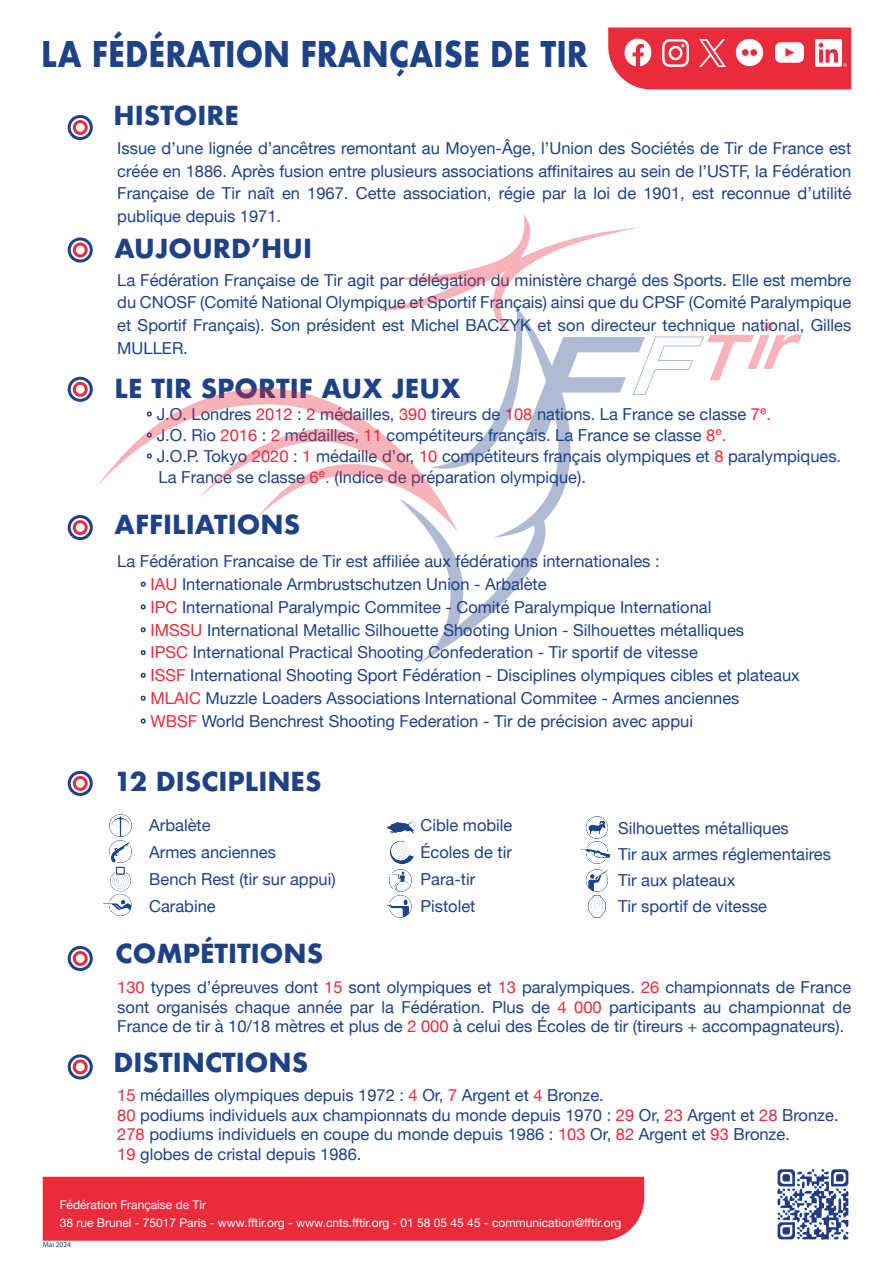
<style>
.page{position:relative;width:893px;height:1263px;background:#fff}
.page>*{position:absolute;margin:0;border:0;box-sizing:border-box;transform-origin:0 0}
.t1{font:700 34.5px "Futura";color:#1e4285;scale:.86 1}
.t2{font:700 25.5px "Futura";color:#1e4285}
.t3{font:16.5px/22.8px "Helvetica Neue";color:#1e4285}
.t4{font:12px/18px "Helvetica Neue";color:#fff}
.t5{font:7.5px "Myriad Pro";color:#1e4285}
.s1{color:#ea2b3b}
.s2{color:#ea273c}
</style>
<div class="page">
<div style="left:608px;top:28px;width:243px;height:61px;background:#ea2b3b"></div>
<div style="left:68px;top:115px;width:25px;height:25px;border:3px solid #1e4285;border-radius:50%"></div>
<div style="left:73px;top:120px;width:15px;height:15px;border:3px solid #ea2b3b;border-radius:50%"></div>
<div style="left:68px;top:237px;width:25px;height:26px;border:3px solid #1e4285;border-radius:50%"></div>
<div style="left:73px;top:243px;width:15px;height:14px;border:3px solid #ea2b3b;border-radius:50%"></div>
<div style="left:68px;top:377px;width:25px;height:25px;border:3px solid #1e4285;border-radius:50%"></div>
<div style="left:73px;top:382px;width:15px;height:15px;border:3px solid #ea2b3b;border-radius:50%"></div>
<div style="left:68px;top:515px;width:25px;height:25px;border:3px solid #1e4285;border-radius:50%"></div>
<div style="left:73px;top:520px;width:15px;height:15px;border:3px solid #ea2b3b;border-radius:50%"></div>
<div style="left:68px;top:771px;width:25px;height:25px;border:3px solid #1e4285;border-radius:50%"></div>
<div style="left:73px;top:776px;width:15px;height:15px;border:3px solid #ea2b3b;border-radius:50%"></div>
<div style="left:68px;top:946px;width:25px;height:25px;border:3px solid #1e4285;border-radius:50%"></div>
<div style="left:73px;top:951px;width:15px;height:15px;border:3px solid #ea2b3b;border-radius:50%"></div>
<div style="left:68px;top:1054px;width:25px;height:25px;border:3px solid #1e4285;border-radius:50%"></div>
<div style="left:73px;top:1059px;width:15px;height:15px;border:3px solid #ea2b3b;border-radius:50%"></div>
<svg style="left:140px;top:581px;width:6px;height:6px"></svg>
<svg style="left:140px;top:604px;width:6px;height:6px"></svg>
<svg style="left:140px;top:627px;width:6px;height:6px"></svg>
<svg style="left:140px;top:650px;width:6px;height:6px"></svg>
<svg style="left:140px;top:672px;width:6px;height:6px"></svg>
<svg style="left:140px;top:695px;width:6px;height:6px"></svg>
<svg style="left:140px;top:718px;width:6px;height:6px"></svg>
<div style="left:43px;top:1177px;width:601px;height:64px;background:#ea2b3b"></div>
<img style="left:109px;top:814px;width:23px;height:19px">
<img style="left:109px;top:833px;width:23px;height:28px">
<img style="left:110px;top:861px;width:21px;height:26px">
<img style="left:103px;top:887px;width:29px;height:29px">
<img style="left:390px;top:845px;width:24px;height:17px">
<img style="left:387px;top:817px;width:28px;height:28px">
<img style="left:387px;top:862px;width:25px;height:26px">
<img style="left:386px;top:888px;width:26px;height:30px">
<svg style="left:95px;top:388px;width:304px;height:131px"></svg>
<svg style="left:399px;top:435px;width:172px;height:229px"></svg>
<svg style="left:376px;top:215px;width:426px;height:220px"></svg>
<img style="left:775px;top:39px;width:28px;height:28px">
<img style="left:735px;top:38px;width:30px;height:30px">
<img style="left:700px;top:40px;width:26px;height:26px">
<img style="left:815px;top:39px;width:32px;height:27px">
<img style="left:624px;top:39px;width:28px;height:28px">
<img style="left:662px;top:39px;width:27px;height:27px">
<img style="left:585px;top:871px;width:23px;height:17px">
<img style="left:586px;top:816px;width:22px;height:19px">
<img style="left:581px;top:835px;width:30px;height:36px">
<img style="left:588px;top:888px;width:18px;height:30px">
<img style="left:777px;top:1169px;width:71px;height:70px">
<h1 class="t1" style="left:41px;top:29px;width:637px">LA FÉDÉRATION FRANÇAISE DE TIR</h1>
<h2 class="t2" style="left:114px;top:97px;width:127px">HISTOIRE</h2>
<p class="t3" style="left:117px;top:138px;width:736px;text-align:justify">Issue d’une lignée d’ancêtres remontant au Moyen-Âge, l’Union des Sociétés de Tir de France est créée en 1886. Après fusion entre plusieurs associations affinitaires au sein de l’USTF, la Fédération Française de Tir naît en 1967. Cette association, régie par la loi de 1901, est reconnue d’utilité publique depuis 1971.</p>
<h2 class="t2" style="left:114px;top:229px;width:199px">AUJOURD’HUI</h2>
<p class="t3" style="left:117px;top:270px;width:735px;text-align:justify">La Fédération Française de Tir agit par délégation du ministère chargé des Sports. Elle est membre du CNOSF (Comité National Olympique et Sportif Français) ainsi que du CPSF (Comité Paralympique et Sportif Français). Son président est Michel BACZYK et son directeur technique national, Gilles MULLER.</p>
<h2 class="t2" style="left:115px;top:370px;width:348px">LE TIR SPORTIF AUX JEUX</h2>
<p class="t3" style="left:157px;top:404px;width:686px;line-height:21px">J.O. Londres <span class="s1">2012</span> : <span class="s1">2</span> médailles, <span class="s1">390</span> tireurs de <span class="s1">108</span> nations. La France se classe <span class="s1">7ᵉ.<br></span>J.O. Rio <span class="s1">2016</span> : <span class="s1">2</span> médailles, <span class="s1">11</span> compétiteurs français. La France se classe <span class="s1">8ᵉ.<br></span>J.O.P. Tokyo <span class="s1">2020</span> : <span class="s1">1</span> médaille d’or, <span class="s1">10</span> compétiteurs français olympiques et <span class="s1">8</span> paralympiques.<br>La France se classe <span class="s1">6ᵉ.</span> (Indice de préparation olympique).</p>
<h2 class="t2" style="left:115px;top:506px;width:187px">AFFILIATIONS</h2>
<p class="t3" style="left:151px;top:551px;width:651px;text-indent:-33px">La Fédération Francaise de Tir est affiliée aux fédérations internationales :<br><span class="s1">IAU</span> Internationale Armbrustschutzen Union - Arbalète<br><span class="s1">IPC</span> International Paralympic Commitee - Comité Paralympique International<br><span class="s1">IMSSU</span> International Metallic Silhouette Shooting Union - Silhouettes métalliques<br><span class="s1">IPSC</span> International Practical Shooting Confederation - Tir sportif de vitesse<br><span class="s1">ISSF</span> International Shooting Sport Fédération - Disciplines olympiques cibles et plateaux <span class="s1">MLAIC</span> Muzzle Loaders Associations International Commitee - Armes anciennes<br><span class="s1">WBSF</span> World Benchrest Shooting Federation - Tir de précision avec appui</p>
<h2 class="t2" style="left:114px;top:763px;width:209px">12 DISCIPLINES</h2>
<p class="t3" style="left:149px;top:813px;width:188px;line-height:27px">Arbalète<br>Armes anciennes<br>Bench Rest (tir sur appui)<br>Carabine</p>
<h2 class="t2" style="left:115px;top:935px;width:209px">COMPÉTITIONS</h2>
<p class="t3" style="left:420px;top:813px;width:93px;line-height:27px">Cible mobile<br>Écoles de tir<br>Para-tir<br>Pistolet</p>
<p class="t3" style="left:618px;top:816px;width:214px;line-height:25.8px">Silhouettes métalliques<br>Tir aux armes réglementaires<br>Tir aux plateaux<br>Tir sportif de vitesse</p>
<p class="t3" style="left:117px;top:978px;width:735px;line-height:19.8px;text-align:justify"><span class="s1">130</span> types d’épreuves dont <span class="s1">15</span> sont olympiques et <span class="s1">13</span> paralympiques. <span class="s1">26</span> championnats de France sont organisés chaque année par la Fédération. Plus de <span class="s1">4 000</span> participants au championnat de France de tir à 10/18 mètres et plus de <span class="s1">2 000</span> à celui des Écoles de tir (tireurs + accompagnateurs).</p>
<h2 class="t2" style="left:113px;top:1044px;width:196px">DISTINCTIONS</h2>
<p class="t3" style="left:117px;top:1086px;width:723px;line-height:19.8px"><span class="s1">15</span> médailles olympiques depuis 1972 : <span class="s1">4</span> Or, <span class="s1">7</span> Argent et <span class="s1">4</span> Bronze.<br><span class="s1">80</span> podiums individuels aux championnats du monde depuis 1970 : <span class="s1">29</span> Or, <span class="s1">23</span> Argent et <span class="s1">28</span> Bronze.<br><span class="s1">278</span> podiums individuels en coupe du monde depuis 1986 : <span class="s1">103</span> Or, <span class="s1">82</span> Argent et <span class="s1">93</span> Bronze.<br><span class="s2">19</span> globes de cristal depuis 1986.</p>
<p class="t4" style="left:60px;top:1196px;width:563px">Fédération Française de Tir<br>38 rue Brunel - 75017 Paris - www.fftir.org - www.cnts.fftir.org - 01 58 05 45 45 - communication@fftir.org</p>
<p class="t5" style="left:43px;top:1240px;width:30px">Mai 2024</p>
</div>
